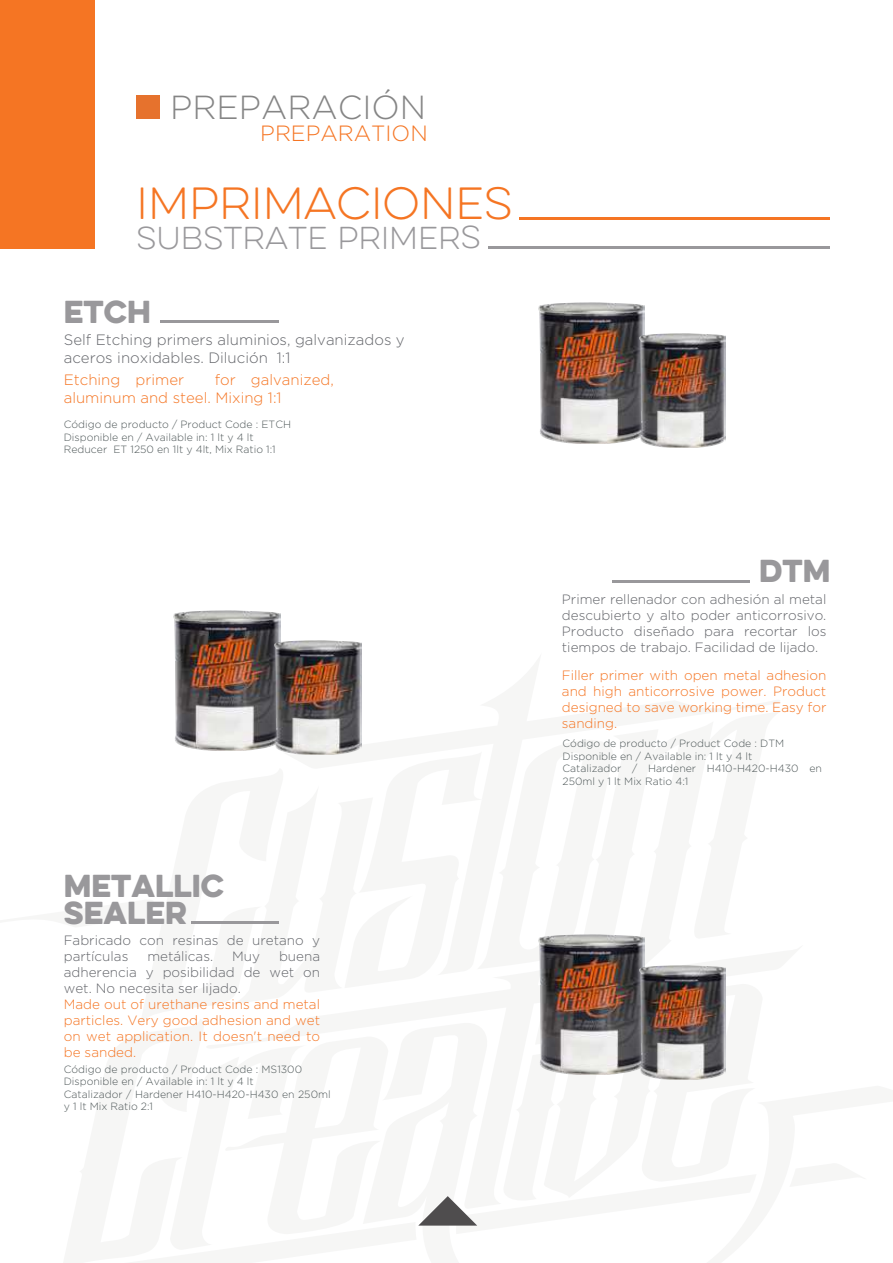
<style>
.page{position:relative;width:893px;height:1263px;background:#fff}
.page>*{position:absolute;margin:0;border:0;box-sizing:border-box;transform-origin:0 0}
.t1{font:100 40.5px "Eveleth Clean";color:#f57523}
.t2{font:300 33.3px "Gotham";color:#858585}
.t3{font:28.5px/27px "Eveleth Clean";color:#99989b}
.t4{font:100 28.5px "Eveleth Clean";color:#99989b}
.t5{font:300 22.05px "Gotham";color:#f57523}
.t6{font:300 15px/18px "Gotham";color:#63656a}
.t7{font:300 15px/18px "Gotham";color:#f57523}
.t8{font:300 13.5px/16.2px "Gotham";color:#63656a;text-align:justify}
.t9{font:300 13.5px/16.2px "Gotham";color:#f57523;text-align:justify}
.t10{font:300 10.5px/12.6px "Gotham";color:#4e5758}
</style>
<div class="page">
<div style="left:0;top:0;width:94px;height:249px;background:#f57523"></div>
<div style="left:137px;top:96px;width:23px;height:23px;background:#e6722d"></div>
<svg style="left:419px;top:1196px;width:58px;height:29px"></svg>
<hr style="left:160px;top:320px;width:119px;height:3px;background:#99989b">
<hr style="left:612px;top:580px;width:138px;height:2px;background:#99989b">
<hr style="left:191px;top:922px;width:88px;height:2px;background:#99989b">
<hr style="left:519px;top:217px;width:310px;height:2px;background:#f57523">
<hr style="left:488px;top:246px;width:341px;height:3px;background:#99989b">
<img style="left:538px;top:303px;width:107px;height:140px">
<img style="left:639px;top:333px;width:87px;height:114px">
<img style="left:174px;top:610px;width:106px;height:141px">
<img style="left:275px;top:641px;width:86px;height:114px">
<img style="left:538px;top:935px;width:107px;height:140px">
<img style="left:639px;top:965px;width:87px;height:114px">
<h2 class="t2" style="left:170px;top:89px;width:258px">PREPARACIÓN</h2>
<h3 class="t5" style="left:260px;top:122px;width:169px">PREPARATION</h3>
<h1 class="t1" style="left:137px;top:176px;width:378px">IMPRIMACIONES</h1>
<h3 class="t4" style="left:137px;top:218px;width:346px">SUBSTRATE PRIMERS</h3>
<h3 class="t3" style="left:64px;top:297px;width:89px">ETCH</h3>
<h3 class="t6" style="left:64px;top:331px;width:342px">Self Etching primers aluminios, galvanizados y aceros inoxidables. Dilución 1:1</h3>
<h3 class="t7" style="left:64px;top:371px;width:122px">Etching primer</h3>
<h3 class="t7" style="left:64px;top:371px;width:272px;text-indent:151px">for galvanized, aluminum and steel. Mixing 1:1</h3>
<p class="t10" style="left:64px;top:418px;width:229px">Código de producto / Product Code : ETCH<br>Disponible en / Available in: 1 lt y 4 lt<br>Reducer ET 1250 en 1lt y 4lt, Mix Ratio 1:1</p>
<h3 class="t3" style="left:64px;top:871px;width:162px">METALLIC<br>SEALER</h3>
<p class="t8" style="left:64px;top:931px;width:258px">Fabricado con resinas de uretano y partículas</p>
<p class="t8" style="left:64px;top:948px;width:258px;text-indent:215px">buena adherencia y posibilidad de wet on wet. No necesita ser lijado.</p>
<p class="t9" style="left:64px;top:995px;width:258px">Made out of urethane resins and metal particles. Very good adhesion and wet on wet application. It doesn't need to be sanded.</p>
<p class="t8" style="left:147px;top:948px;width:67px">metálicas.</p>
<p class="t8" style="left:232px;top:948px;width:29px">Muy</p>
<p class="t10" style="left:64px;top:1062px;width:268px">Código de producto / Product Code : MS1300<br>Disponible en / Available in: 1 lt y 4 lt<br>Catalizador / Hardener H410-H420-H430 en 250ml y 1 lt Mix Ratio 2:1</p>
<h3 class="t3" style="left:759px;top:557px;width:73px">DTM</h3>
<p class="t8" style="left:562px;top:591px;width:266px">Primer rellenador con adhesión al metal descubierto y alto poder anticorrosivo.<br>Producto diseñado para recortar los tiempos de trabajo. Facilidad de lijado.</p>
<p class="t9" style="left:562px;top:667px;width:266px">Filler primer with open metal adhesion and high anticorrosive power. Product designed to save working time. Easy for sanding.</p>
<p class="t10" style="left:562px;top:737px;width:261px">Código de producto / Product Code : DTM Disponible en / Available in: 1 lt y 4 lt<br>Catalizador / Hardener H410-H420-H430 en 250ml y 1 lt Mix Ratio 4:1</p>
</div>
